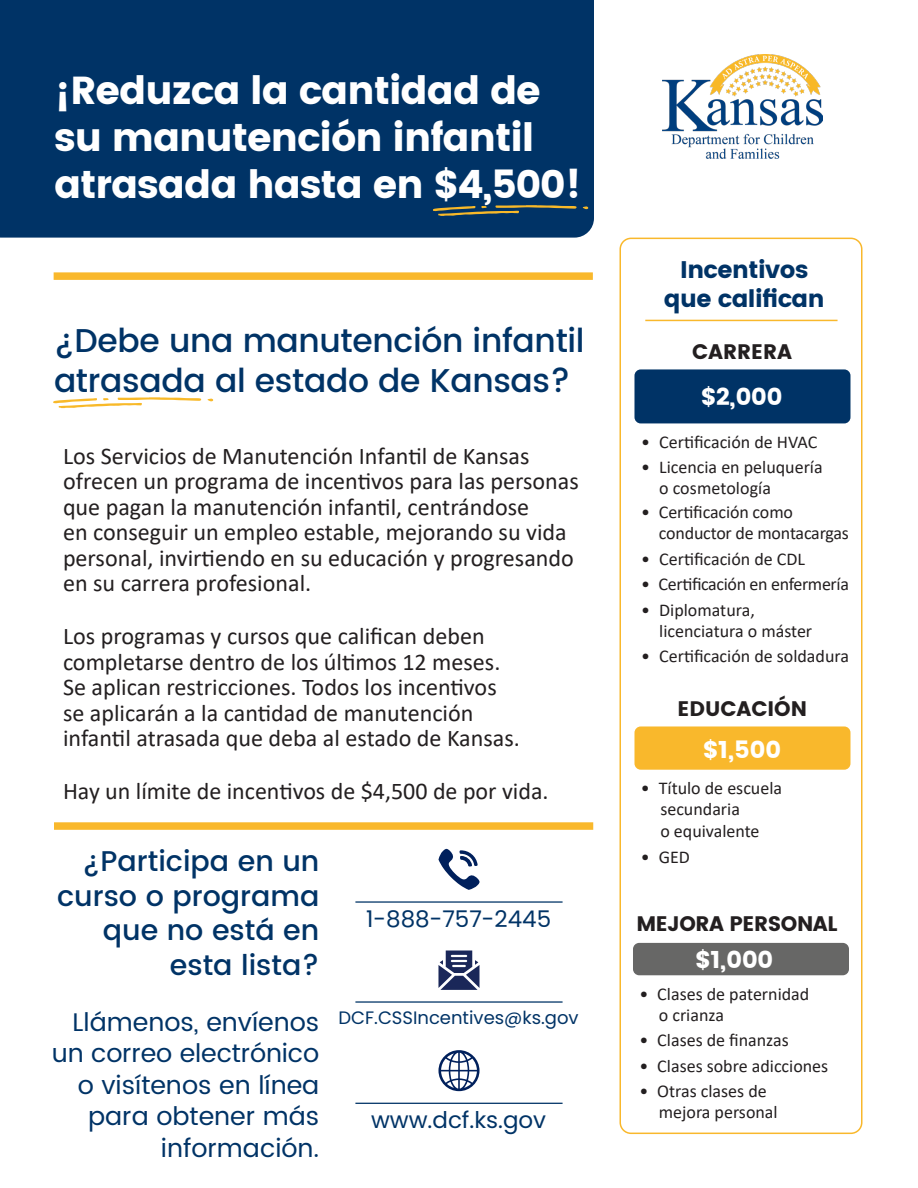
<style>
.page{position:relative;width:918px;height:1188px;background:#fff}
.page>*{position:absolute;margin:0;border:0;box-sizing:border-box;transform-origin:0 0}
.Paragraph_Style16{font:39px/46.8px "Poppins";letter-spacing:-.025em;color:#fff}
.Paragraph_Style17{font:500 33px/39.5px "Poppins";letter-spacing:-.01em;color:#036}
.Paragraph_Style20{font:500 28.5px/34.5px "Poppins";color:#036;text-align:right}
.Paragraph_Style21{font:25.5px/31.5px "Poppins";color:#036;text-align:right}
.Paragraph_Style3{font:24px/25.5px "Calibri";color:#231f20}
.Paragraph_Style19{font:24px/25.5px "Calibri";color:#231f20}
.Paragraph_Style2{font:24px "Calibri";color:#231f20}
.Paragraph_Style1{font:24px/28.8px "Poppins";letter-spacing:-.02em;color:#036;text-align:center}
.Paragraph_Style2-2{font:24px "Poppins";color:#fff}
.Paragraph_Style12{font:24px "Poppins";color:#fff}
.t1{font:22.95px "Poppins";color:#036}
.Paragraph_Style11{font:21px "Poppins";letter-spacing:-.02em;color:#231f20}
.Paragraph_Style8{font:21px "Poppins";color:#231f20}
.Paragraph_Style2-3{font:21px "Poppins";color:#231f20}
.Paragraph_Style3-2{font:18px/21px "Calibri";letter-spacing:-.01em;color:#231f20}
.Paragraph_Style14{font:18px "Calibri";color:#231f20}
.Paragraph_Style9{font:18px/21.6px "Calibri";color:#231f20}
.Paragraph_Style4{font:18px/21px "Calibri";color:#231f20}
.Paragraph_Style6{font:18px/21px "Calibri";color:#231f20}
.Paragraph_Style15{font:18px/21px "Calibri";color:#231f20}
.Paragraph_Style13{font:18px/21px "Calibri";color:#231f20}
.Paragraph_Style7{font:18px "Calibri";color:#231f20}
.t2{font:18px "Poppins";color:#036}
.Paragraph_Style10{font:18px "Calibri";color:#231f20}
</style>
<div class="page">
<div style="left:620px;top:238px;width:243px;height:896px;border:2px solid #f9b82c;border-radius:11px"></div>
<div style="left:0;top:0;width:594px;height:238px;background:#036"></div>
<img style="left:663px;top:55px;width:159px;height:104px">
<div style="left:54px;top:822px;width:539px;height:8px;background:#f9b82c"></div>
<div style="left:54px;top:272px;width:539px;height:8px;background:#f9b82c"></div>
<hr style="left:355px;top:1001px;width:208px;height:2px;background:#036">
<hr style="left:355px;top:901px;width:208px;height:2px;background:#036">
<hr style="left:355px;top:1103px;width:208px;height:1px;background:#036">
<div style="left:634px;top:369px;width:216px;height:54px;background:#036;border-radius:6px"></div>
<div style="left:634px;top:726px;width:216px;height:44px;background:#f9b82c;border-radius:6px"></div>
<div style="left:633px;top:943px;width:216px;height:32px;background:#676766;border-radius:6px"></div>
<hr style="left:645px;top:320px;width:193px;height:1px;background:#f9b82c">
<img style="left:438px;top:848px;width:42px;height:42px">
<img style="left:438px;top:950px;width:42px;height:40px">
<img style="left:438px;top:1050px;width:42px;height:42px">
<svg style="left:583px;top:206px;width:5px;height:3px"></svg>
<svg style="left:433px;top:205px;width:144px;height:11px"></svg>
<svg style="left:53px;top:397px;width:148px;height:11px"></svg>
<p class="Paragraph_Style16" style="left:54px;top:67px;width:529px">¡Reduzca la cantidad de su manutención infantil atrasada hasta en $4,500!</p>
<p class="Paragraph_Style17" style="left:54px;top:322px;width:532px">¿Debe una manutención infantil atrasada al estado de Kansas?</p>
<p class="Paragraph_Style3" style="left:63px;top:442px;width:517px">Los Servicios de Manutención Infantil de Kansas ofrecen un programa de incentivos para las personas que pagan la manutención infantil, centrándose<br>en conseguir un empleo estable, mejorando su vida personal, invirtiendo en su educación y progresando en su carrera profesional.</p>
<p class="Paragraph_Style19" style="left:63px;top:623px;width:458px">Los programas y cursos que califican deben completarse dentro de los últimos 12 meses.<br>Se aplican restricciones. Todos los incentivos se aplicarán a la cantidad de manutención infantil atrasada que deba al estado de Kansas.</p>
<p class="Paragraph_Style2" style="left:63px;top:775px;width:487px">Hay un límite de incentivos de $4,500 de por vida.</p>
<p class="Paragraph_Style20" style="left:57px;top:845px;width:264px">¿Participa en un curso o programa que no está en esta lista?</p>
<p class="Paragraph_Style21" style="left:52px;top:1007px;width:269px">Llámenos, envíenos un correo electrónico o visítenos en línea para obtener más información.</p>
<p class="t1" style="left:366px;top:905px;width:186px">1-888-757-2445</p>
<p class="t2" style="left:339px;top:1007px;width:242px">DCF.CSSIncentives@ks.gov</p>
<p class="t1" style="left:371px;top:1107px;width:177px">www.dcf.ks.gov</p>
<p class="Paragraph_Style1" style="left:664px;top:256px;width:162px">Incentivos que califican</p>
<p class="Paragraph_Style2-3" style="left:692px;top:340px;width:102px">CARRERA</p>
<p class="Paragraph_Style2-2" style="left:701px;top:383px;width:83px">$2,000</p>
<p class="Paragraph_Style3-2" style="left:641px;top:431px;width:178px">• Certificación de HVAC</p>
<p class="Paragraph_Style4" style="left:659px;top:456px;width:165px;text-indent:-18px">• Licencia en peluquería o cosmetología</p>
<p class="Paragraph_Style3-2" style="left:659px;top:501px;width:192px;text-indent:-18px">• Certificación como conductor de montacargas</p>
<p class="Paragraph_Style3-2" style="left:641px;top:548px;width:165px">• Certificación de CDL</p>
<p class="Paragraph_Style3-2" style="left:641px;top:573px;width:209px">• Certificación en enfermería</p>
<p class="Paragraph_Style6" style="left:659px;top:599px;width:155px;text-indent:-18px">• Diplomatura, licenciatura o máster</p>
<p class="Paragraph_Style7" style="left:641px;top:644px;width:209px">• Certificación de soldadura</p>
<p class="Paragraph_Style8" style="left:678px;top:697px;width:131px">EDUCACIÓN</p>
<p class="Paragraph_Style2-2" style="left:703px;top:736px;width:80px">$1,500</p>
<p class="Paragraph_Style9" style="left:660px;top:777px;width:123px;text-indent:-20px">• Título de escuela secundaria<br>o equivalente</p>
<p class="Paragraph_Style10" style="left:641px;top:845px;width:51px">• GED</p>
<p class="Paragraph_Style11" style="left:636px;top:912px;width:203px">MEJORA PERSONAL</p>
<p class="Paragraph_Style12" style="left:695px;top:946px;width:80px">$1,000</p>
<p class="Paragraph_Style13" style="left:659px;top:983px;width:152px;text-indent:-20px">• Clases de paternidad o crianza</p>
<p class="Paragraph_Style14" style="left:639px;top:1028px;width:151px">• Clases de finanzas</p>
<p class="Paragraph_Style14" style="left:639px;top:1053px;width:190px">• Clases sobre adicciones</p>
<p class="Paragraph_Style15" style="left:659px;top:1080px;width:120px;text-indent:-20px">• Otras clases de mejora personal</p>
</div>
